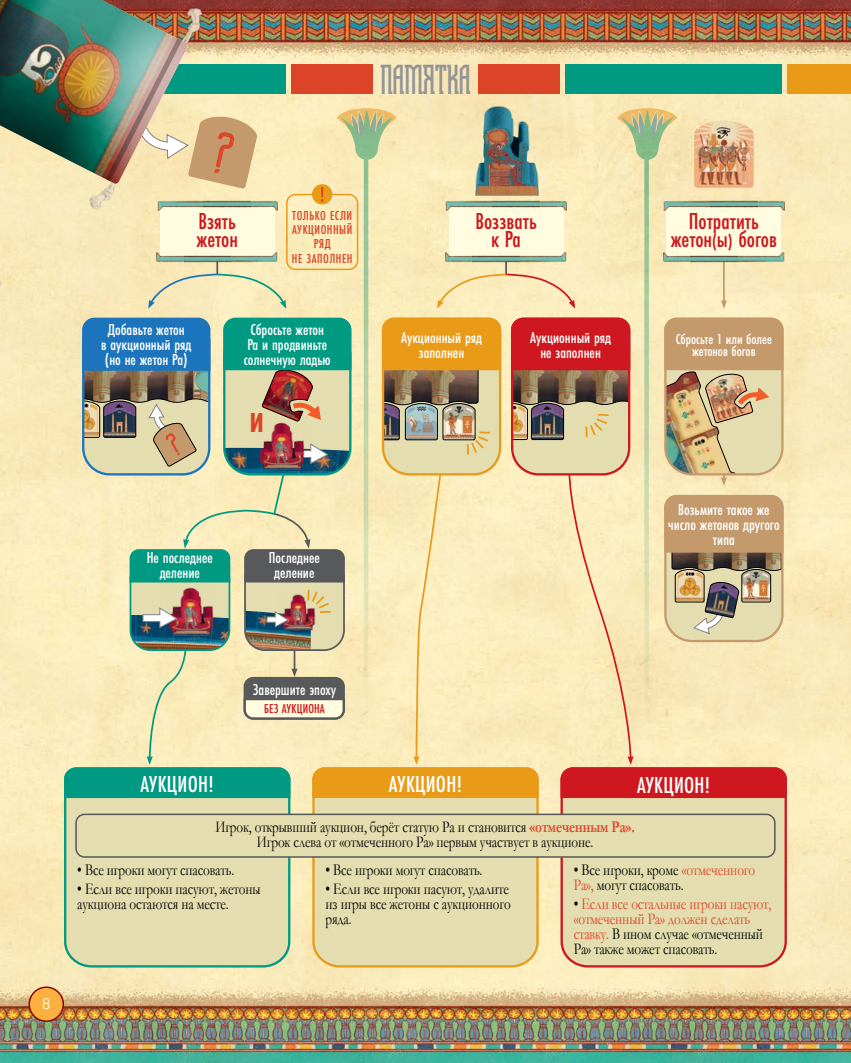
<style>
.page{position:relative;width:851px;height:1063px;background:#fff}
.page>*{position:absolute;margin:0;border:0;box-sizing:border-box;transform-origin:0 0}
.t1{font:39px "Shihan";color:#939598}
.t2{font:700 28.5px "Futura PT Cond";color:#dc4428}
.t3{font:500 24px/18px "Futura PT Cond";color:#ce171e;text-align:center}
.t4{font:500 24px "Futura PT Cond";letter-spacing:.01em;color:#fff}
.t5{font:16.5px/15px "Garamond";letter-spacing:-.01em;color:#000;scale:.8 1}
.t6{font:500 16.5px/15px "Futura PT Cond";color:#fff;text-align:center}
.t7{font:16.5px/15px "Garamond";letter-spacing:-.01em;color:#dc4428;scale:.8 1}
.t8{font:500 15px/12px "Futura PT Cond";color:#fff;text-align:center}
.t9{font:700 15px "Letter Gothic Std";color:#fffcdf}
.t10{font:500 13.5px/14.2px "Futura PT Cond";letter-spacing:.04em;color:#dc4428;text-align:center}
.t11{font:500 13.5px "Futura PT Cond";letter-spacing:.01em;color:#ce171e}
.s1{font-size:18px}
.s2{font-weight:700;color:#dc4428}
.s3{color:#dc4428}
.s4{color:#000}
</style>
<div class="page">
<img style="left:0;top:0;width:850px;height:1063px">
<div style="left:29px;top:987px;width:34px;height:34px;background:#fbb040;border-radius:50%"></div>
<div style="left:28px;top:986px;width:36px;height:36px;border:2px solid #8d0405;border-radius:50%"></div>
<svg style="left:63px;top:799px;width:228px;height:170px;background:#dadaad"></svg>
<svg style="left:311px;top:799px;width:228px;height:170px;background:#e3daa9"></svg>
<svg style="left:559px;top:799px;width:228px;height:170px;background:#e2d5a9"></svg>
<div style="left:787px;top:64px;width:63px;height:30px;background:#e99b18"></div>
<div style="left:76px;top:814px;width:698px;height:43px;background:#e3ddaf;border-radius:9px"></div>
<div style="left:75px;top:814px;width:700px;height:44px;border:2px solid #58595b;border-radius:9px"></div>
<img style="left:787px;top:198px;width:1px;height:12px">
<img style="left:787px;top:252px;width:1px;height:13px">
<img style="left:0;top:0;width:787px;height:799px">
<h1 class="t1" style="left:380px;top:60px;width:91px">ПАМЯТКА</h1>
<p class="t10" style="left:292px;top:208px;width:62px">ТОЛЬКО ЕСЛИ<br>АУКЦИОННЫЙ<br>РЯД<br>НЕ ЗАПОЛНЕН</p>
<h3 class="t3" style="left:196px;top:212px;width:43px;text-align:left">Взять жетон</h3>
<h3 class="t3" style="left:475px;top:212px;width:63px">Воззвать к Ра</h3>
<h3 class="t3" style="left:670px;top:212px;width:108px">Потратить жетон<span class="s1">(</span>ы<span class="s1">)</span> богов</h3>
<p class="t6" style="left:101px;top:322px;width:92px">Добавьте жетон<br>в аукционный ряд (но не жетон Ра)</p>
<p class="t6" style="left:244px;top:322px;width:88px">Сбросьте жетон<br>Ра и продвиньте солнечную ладью</p>
<h2 class="t2" style="left:250px;top:406px;width:15px">И</h2>
<p class="t6" style="left:147px;top:550px;width:67px">Не последнее деление</p>
<p class="t6" style="left:269px;top:550px;width:52px">Последнее деление</p>
<p class="t6" style="left:401px;top:330px;width:82px">Аукционный ряд заполнен</p>
<p class="t6" style="left:530px;top:330px;width:82px">Аукционный ряд не заполнен</p>
<p class="t8" style="left:675px;top:333px;width:98px">Сбросьте 1 или более жетонов богов</p>
<p class="t6" style="left:668px;top:502px;width:113px">Возьмите такое же число жетонов другого типа</p>
<p class="t9" style="left:42px;top:995px;width:10px">8</p>
<p class="t6" style="left:253px;top:682px;width:85px">Завершите эпоху</p>
<p class="t11" style="left:264px;top:701px;width:62px">БЕЗ АУКЦИОНА</p>
<h3 class="t4" style="left:140px;top:770px;width:75px">АУКЦИОН!</h3>
<h3 class="t4" style="left:389px;top:770px;width:75px">АУКЦИОН!</h3>
<h3 class="t4" style="left:637px;top:771px;width:75px">АУКЦИОН!</h3>
<p class="t5" style="left:215px;top:819px;width:525px;text-align:center">Игрок, открывший аукцион, берёт статую Ра и становится <span class="s2">«отмеченным Ра».<br></span>Игрок слева от «отмеченного Ра» первым участвует в аукционе.</p>
<p class="t5" style="left:77px;top:862px;width:198px">• Все игроки могут спасовать.</p>
<p class="t5" style="left:77px;top:881px;width:231px">• Если все игроки пасуют, жетоны аукциона остаются на месте.</p>
<p class="t5" style="left:325px;top:862px;width:198px">• Все игроки могут спасовать.</p>
<p class="t5" style="left:325px;top:881px;width:233px;text-align:justify">• Если все игроки пасуют, удалите из игры все жетоны с аукционного ряда.</p>
<p class="t5" style="left:573px;top:862px;width:228px">• Все игроки, кроме <span class="s3">«отмеченного<br>Ра»,</span> могут спасовать.</p>
<p class="t7" style="left:573px;top:896px;width:249px"><span class="s4">•</span> Если все остальные игроки пасуют, «отмеченный Ра» должен сделать ставку. <span class="s4">В ином случае «отмеченный<br>Ра» также может спасовать.</span></p>
</div>
